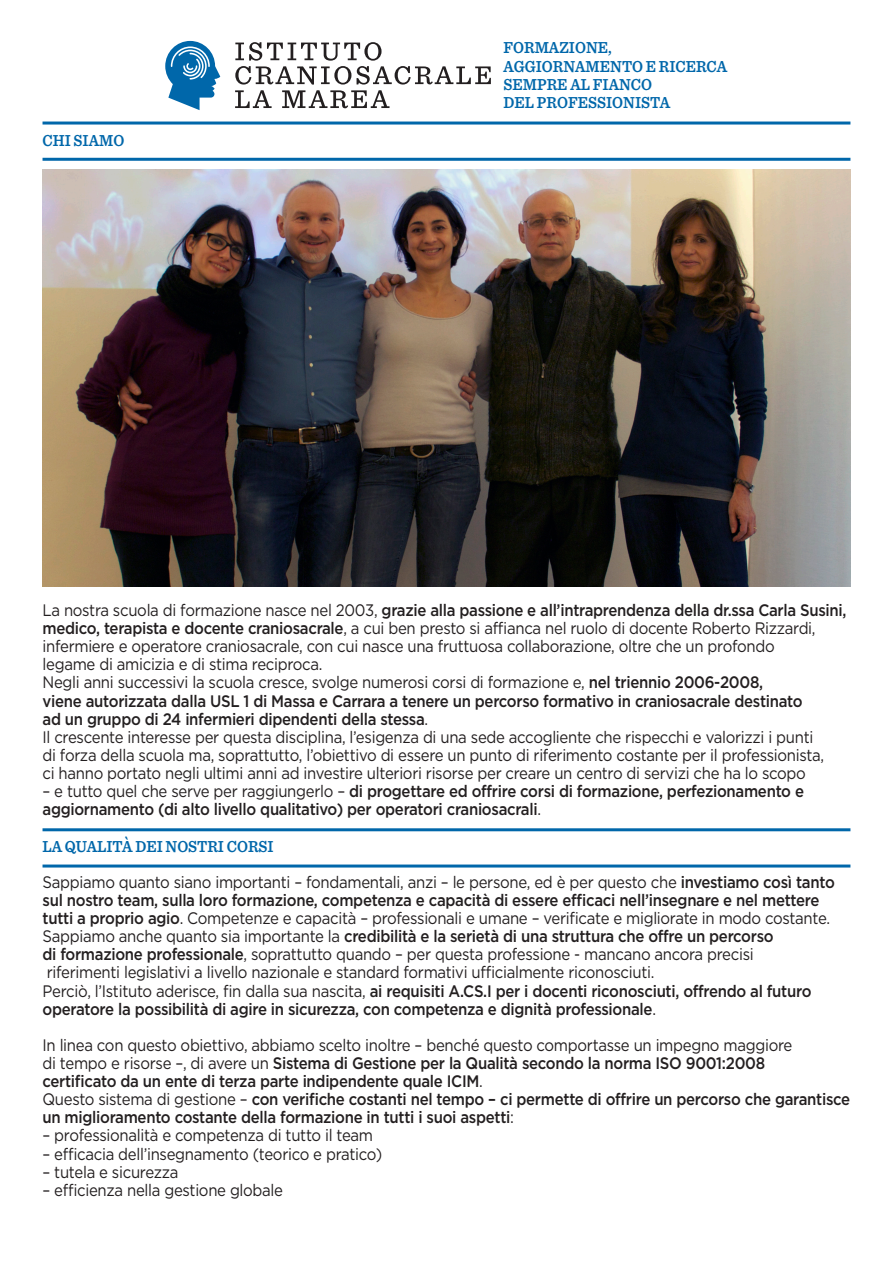
<style>
.page{position:relative;width:893px;height:1263px;background:#fff}
.page>*{position:absolute;margin:0;border:0;box-sizing:border-box;transform-origin:0 0}
.Testo_Corrente{font:16.65px/18.1px "Gotham";letter-spacing:-.02em;color:#231f20;scale:.9 1}
.Testo_Corrente-2{font:500 16.65px/18.1px "Gotham";letter-spacing:-.02em;color:#231f20;scale:.9 1}
.Testo_Corrente-3{font:600 16.65px "Sentinel";color:#0067aa;scale:.9 1}
.s1{font-weight:500}
.s2{font-weight:400}
</style>
<div class="page">
<hr style="left:43px;top:122px;width:807px;height:3px;background:#0067aa">
<hr style="left:43px;top:158px;width:807px;height:3px;background:#0067aa">
<svg style="left:165px;top:41px;width:55px;height:69px"></svg>
<svg style="left:235px;top:42px;width:256px;height:66px"></svg>
<img style="left:43px;top:169px;width:807px;height:417px">
<hr style="left:43px;top:828px;width:807px;height:3px;background:#0067aa">
<hr style="left:43px;top:864px;width:807px;height:3px;background:#0067aa">
<p class="Testo_Corrente-3" style="left:43px;top:128px;width:92px">CHI SIAMO</p>
<p class="Testo_Corrente-3" style="left:504px;top:35px;width:122px">FORMAZIONE,</p>
<p class="Testo_Corrente-3" style="left:504px;top:53px;width:250px">AGGIORNAMENTO E RICERCA</p>
<p class="Testo_Corrente-3" style="left:504px;top:71px;width:167px">SEMPRE AL FIANCO</p>
<p class="Testo_Corrente-3" style="left:504px;top:89px;width:186px">DEL PROFESSIONISTA</p>
<p class="Testo_Corrente" style="left:43px;top:601px;width:895px">La nostra scuola di formazione nasce nel 2003, <span class="s1">grazie alla passione e all’intraprendenza della dr.ssa Carla Susini, medico, terapista e docente craniosacrale</span>, a cui ben presto si affianca nel ruolo di docente Roberto Rizzardi, infermiere e operatore craniosacrale, con cui nasce una fruttuosa collaborazione, oltre che un profondo</p>
<p class="Testo_Corrente" style="left:43px;top:655px;width:313px">legame di amicizia e di stima reciproca.</p>
<p class="Testo_Corrente" style="left:43px;top:673px;width:802px">Negli anni successivi la scuola cresce, svolge numerosi corsi di formazione e, <span class="s1">nel triennio 2006-2008,</span></p>
<p class="Testo_Corrente-2" style="left:43px;top:691px;width:846px">viene autorizzata dalla USL 1 di Massa e Carrara a tenere un percorso formativo in craniosacrale destinato</p>
<p class="Testo_Corrente-2" style="left:43px;top:709px;width:430px">ad un gruppo di 24 infermieri dipendenti della stessa<span class="s2">.</span></p>
<p class="Testo_Corrente" style="left:43px;top:727px;width:870px">Il crescente interesse per questa disciplina, l’esigenza di una sede accogliente che rispecchi e valorizzi i punti di forza della scuola ma, soprattutto, l’obiettivo di essere un punto di riferimento costante per il professionista, ci hanno portato negli ultimi anni ad investire ulteriori risorse per creare un centro di servizi che ha lo scopo</p>
<p class="Testo_Corrente-2" style="left:43px;top:782px;width:848px"><span class="s2">– e tutto quel che serve per raggiungerlo –</span> di progettare ed offrire corsi di formazione, perfezionamento e aggiornamento (di alto livello qualitativo) per operatori craniosacrali<span class="s2">.</span></p>
<p class="Testo_Corrente-3" style="left:43px;top:833px;width:258px">LA QUALITÀ DEI NOSTRI CORSI</p>
<p class="Testo_Corrente" style="left:43px;top:872px;width:882px">Sappiamo quanto siano importanti – fondamentali, anzi – le persone, ed è per questo che <span class="s1">investiamo così tanto sul nostro team, sulla loro formazione, competenza e capacità di essere efficaci nell’insegnare e nel mettere tutti a proprio agio</span>. Competenze e capacità – professionali e umane – verificate e migliorate in modo costante.</p>
<p class="Testo_Corrente-2" style="left:43px;top:927px;width:814px"><span class="s2">Sappiamo anche quanto sia importante la</span> credibilità e la serietà di una struttura che offre un percorso</p>
<p class="Testo_Corrente" style="left:43px;top:945px;width:792px"><span class="s1">di formazione professionale</span>, soprattutto quando – per questa professione - mancano ancora precisi</p>
<p class="Testo_Corrente" style="left:47px;top:963px;width:677px">riferimenti legislativi a livello nazionale e standard formativi ufficialmente riconosciuti.</p>
<p class="Testo_Corrente-2" style="left:43px;top:981px;width:856px"><span class="s2">Perciò, l’Istituto aderisce, fin dalla sua nascita,</span> ai requisiti A.CS.I per i docenti riconosciuti, offrendo al futuro operatore la possibilità di agire in sicurezza, con competenza e dignità professionale<span class="s2">.</span></p>
<p class="Testo_Corrente" style="left:43px;top:1035px;width:835px">In linea con questo obiettivo, abbiamo scelto inoltre – benché questo comportasse un impegno maggiore</p>
<p class="Testo_Corrente-2" style="left:43px;top:1053px;width:804px"><span class="s2">di tempo e risorse –, di avere un</span> Sistema di Gestione per la Qualità secondo la norma ISO 9001:2008</p>
<p class="Testo_Corrente-2" style="left:43px;top:1072px;width:491px">certificato da un ente di terza parte indipendente quale ICIM<span class="s2">.</span></p>
<p class="Testo_Corrente-2" style="left:43px;top:1090px;width:899px"><span class="s2">Questo sistema di gestione –</span> con verifiche costanti nel tempo – ci permette di offrire un percorso che garantisce un miglioramento costante della formazione in tutti i suoi aspetti<span class="s2">:</span></p>
<p class="Testo_Corrente" style="left:43px;top:1126px;width:369px">– professionalità e competenza di tutto il team</p>
<p class="Testo_Corrente" style="left:43px;top:1144px;width:379px">– efficacia dell’insegnamento (teorico e pratico)</p>
<p class="Testo_Corrente" style="left:43px;top:1162px;width:152px">– tutela e sicurezza</p>
<p class="Testo_Corrente" style="left:43px;top:1180px;width:269px">– efficienza nella gestione globale</p>
</div>
